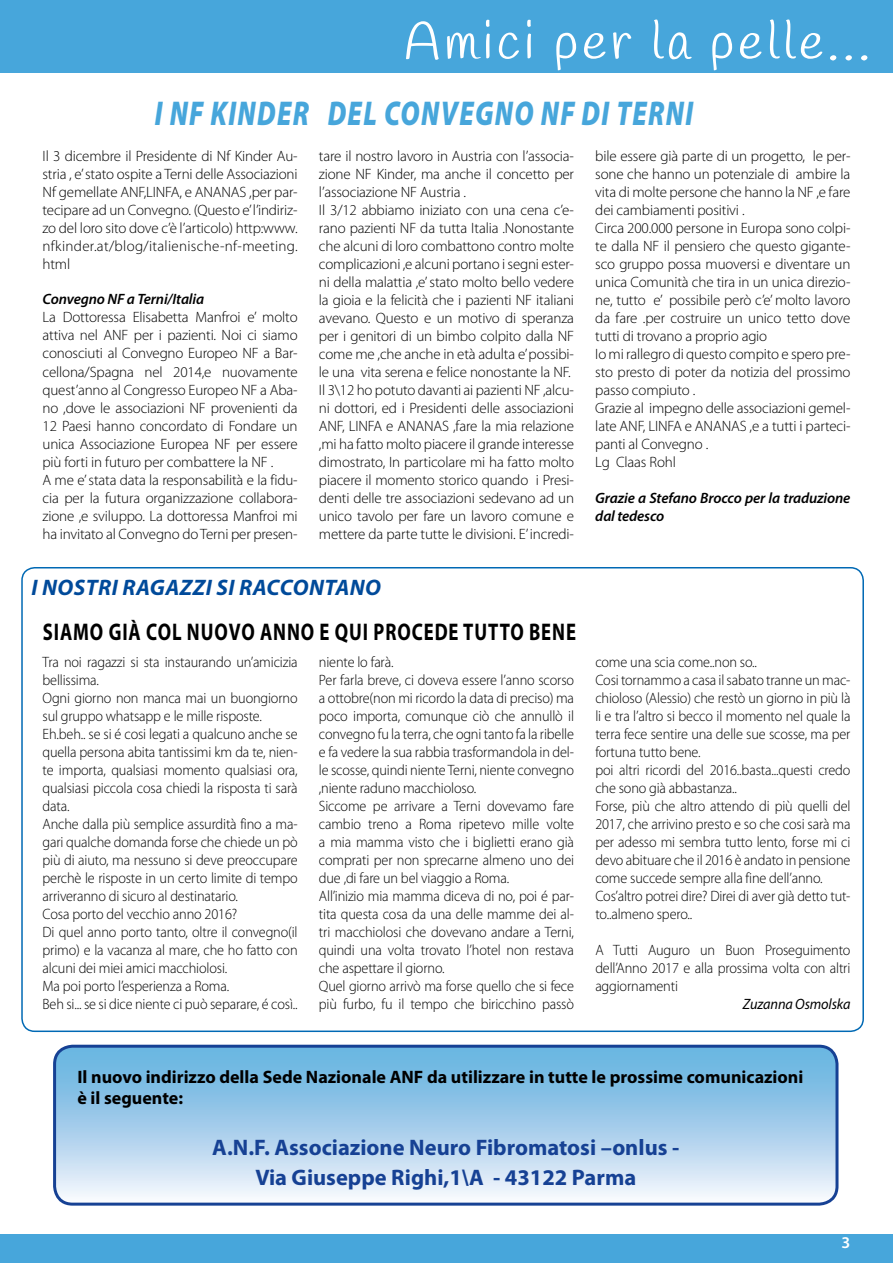
<style>
.page{position:relative;width:893px;height:1263px;background:#fff}
.page>*{position:absolute;margin:0;border:0;box-sizing:border-box;transform-origin:0 0}
.t1{font:52.5px "Handlee";letter-spacing:.07em;color:#fff}
.t2{font:italic 900 34.5px "Myriad Pro";letter-spacing:.05em;color:#47a6db;scale:.77 1}
.t3{font:700 24.15px "Myriad Pro";letter-spacing:.05em;color:#000;scale:.77 1}
.t4{font:700 22.5px/30px "Myriad Pro";color:#164194;text-align:center}
.t5{font:italic 700 22.5px "Myriad Pro";letter-spacing:.02em;color:#004a9a}
.t6{font:700 18px/21px "Myriad Pro";color:#000}
.t7{font:600 16.5px "Myriad Pro";color:#fff}
.t8{font:300 15px/18px "Myriad Pro";letter-spacing:-.01em;color:#000}
.t9{font:300 15px/18px "Myriad Pro";letter-spacing:-.01em;color:#000;scale:.95 1}
.t10{font:italic 600 15px/18px "Myriad Pro";letter-spacing:-.01em;color:#000}
.t11{font:italic 15px "Myriad Pro";letter-spacing:-.01em;color:#000;scale:.95 1}
</style>
<div class="page">
<div style="left:0;top:1234px;width:893px;height:29px;background:#47a6db"></div>
<div style="left:0;top:0;width:893px;height:72px;background:#47a6db"></div>
<div style="left:55px;top:1046px;width:782px;height:158px;background:linear-gradient(to bottom,#5bacdd,#f3f4fc);border-radius:18px"></div>
<div style="left:53px;top:1045px;width:785px;height:160px;border:3px solid #164194;border-radius:18px"></div>
<h1 class="t1" style="left:404px;top:10px;width:468px">Amici per la pelle...</h1>
<h2 class="t2" style="left:155px;top:95px;width:701px">I NF KINDER DEL CONVEGNO NF DI TERNI</h2>
<p class="t8" style="left:43px;top:147px;width:257px;text-align:justify">Il 3 dicembre il Presidente di Nf Kinder Au&shy;stria , e’ stato ospite a Terni delle Associazioni Nf gemellate ANF,LINFA, e ANANAS ,per par&shy;tecipare ad un Convegno. (Questo e’ l’indiriz&shy;zo del loro sito dove c’è l’articolo) http:www. nfkinder.at/blog/italienische-nf-meeting. html</p>
<p class="t10" style="left:43px;top:291px;width:163px">Convegno NF a Terni/Italia</p>
<p class="t8" style="left:43px;top:309px;width:257px">La Dottoressa Elisabetta Manfroi e’ molto attiva nel ANF per i pazienti. Noi ci siamo conosciuti al Convegno Europeo NF a Bar&shy;cellona/Spagna nel 2014,e nuovamente quest’anno al Congresso Europeo NF a Aba&shy;no ,dove le associazioni NF provenienti da 12 Paesi hanno concordato di Fondare un unica Associazione Europea NF per essere più forti in futuro per combattere la NF .<br>A me e’ stata data la responsabilità e la fidu&shy;cia per la futura organizzazione collabora&shy;zione ,e sviluppo. La dottoressa Manfroi mi ha invitato al Convegno do Terni per presen-</p>
<p class="t8" style="left:319px;top:147px;width:257px">tare il nostro lavoro in Austria con l’associa&shy;zione NF Kinder, ma anche il concetto per l’associazione NF Austria .<br>Il 3/12 abbiamo iniziato con una cena c’e&shy;rano pazienti NF da tutta Italia .Nonostante che alcuni di loro combattono contro molte complicazioni ,e alcuni portano i segni ester&shy;ni della malattia ,e’ stato molto bello vedere la gioia e la felicità che i pazienti NF italiani avevano. Questo e un motivo di speranza per i genitori di un bimbo colpito dalla NF come me ,che anche in età adulta e’ possibi&shy;le una vita serena e felice nonostante la NF.<br>Il 3\12 ho potuto davanti ai pazienti NF ,alcu&shy;ni dottori, ed i Presidenti delle associazioni ANF, LINFA e ANANAS ,fare la mia relazione ,mi ha fatto molto piacere il grande interesse dimostrato, In particolare mi ha fatto molto piacere il momento storico quando i Presi&shy;denti delle tre associazioni sedevano ad un unico tavolo per fare un lavoro comune e mettere da parte tutte le divisioni. E’ incredi-</p>
<p class="t8" style="left:595px;top:147px;width:257px">bile essere già parte di un progetto, le per&shy;sone che hanno un potenziale di ambire la vita di molte persone che hanno la NF ,e fare dei cambiamenti positivi .<br>Circa 200.000 persone in Europa sono colpi&shy;te dalla NF il pensiero che questo gigante&shy;sco gruppo possa muoversi e diventare un unica Comunità che tira in un unica direzio&shy;ne, tutto e’ possibile però c’e’ molto lavoro da fare .per costruire un unico tetto dove tutti di trovano a proprio agio<br>Io mi rallegro di questo compito e spero pre&shy;sto presto di poter da notizia del prossimo passo compiuto .<br>Grazie al impegno delle associazioni gemel&shy;late ANF, LINFA e ANANAS ,e a tutti i parteci&shy;panti al Convegno .<br>Lg Claas Rohl</p>
<p class="t10" style="left:595px;top:489px;width:257px">Grazie a Stefano Brocco per la traduzione dal tedesco</p>
<h3 class="t5" style="left:31px;top:575px;width:351px">I NOSTRI RAGAZZI SI RACCONTANO</h3>
<h3 class="t3" style="left:43px;top:618px;width:694px">SIAMO GIÀ COL NUOVO ANNO E QUI PROCEDE TUTTO BENE</h3>
<p class="t9" style="left:43px;top:653px;width:270px">Tra noi ragazzi si sta instaurando un’amicizia bellissima.<br>Ogni giorno non manca mai un buongiorno sul gruppo whatsapp e le mille risposte.<br>Eh.beh.. se si é cosi legati a qualcuno anche se quella persona abita tantissimi km da te, nien&shy;te importa, qualsiasi momento qualsiasi ora, qualsiasi piccola cosa chiedi la risposta ti sarà data.<br>Anche dalla più semplice assurdità fino a ma&shy;gari qualche domanda forse che chiede un pò più di aiuto, ma nessuno si deve preoccupare perchè le risposte in un certo limite di tempo arriveranno di sicuro al destinatario.<br>Cosa porto del vecchio anno 2016?<br>Di quel anno porto tanto, oltre il convegno(il primo) e la vacanza al mare, che ho fatto con alcuni dei miei amici macchiolosi.<br>Ma poi porto l’esperienza a Roma.<br>Beh si... se si dice niente ci può separare, é così..</p>
<p class="t9" style="left:319px;top:653px;width:270px">niente lo farà.<br>Per farla breve, ci doveva essere l’anno scorso a ottobre(non mi ricordo la data di preciso) ma poco importa, comunque ciò che annullò il convegno fu la terra, che ogni tanto fa la ribelle e fa vedere la sua rabbia trasformandola in del&shy;le scosse, quindi niente Terni, niente convegno ,niente raduno macchioloso.<br>Siccome pe arrivare a Terni dovevamo fare cambio treno a Roma ripetevo mille volte a mia mamma visto che i biglietti erano già comprati per non sprecarne almeno uno dei due ,di fare un bel viaggio a Roma.<br>All’inizio mia mamma diceva di no, poi é par&shy;tita questa cosa da una delle mamme dei al&shy;tri macchiolosi che dovevano andare a Terni, quindi una volta trovato l’hotel non restava che aspettare il giorno.<br>Quel giorno arrivò ma forse quello che si fece più furbo, fu il tempo che biricchino passò</p>
<p class="t9" style="left:595px;top:653px;width:270px">come una scia come..non so..<br>Cosi tornammo a casa il sabato tranne un mac&shy;chioloso (Alessio) che restò un giorno in più là li e tra l’altro si becco il momento nel quale la terra fece sentire una delle sue scosse, ma per fortuna tutto bene.<br>poi altri ricordi del 2016..basta...questi credo che sono già abbastanza..<br>Forse, più che altro attendo di più quelli del 2017, che arrivino presto e so che cosi sarà ma per adesso mi sembra tutto lento, forse mi ci devo abituare che il 2016 è andato in pensione come succede sempre alla fine dell’anno.<br>Cos’altro potrei dire? Direi di aver già detto tut&shy;to..almeno spero..</p>
<p class="t9" style="left:595px;top:941px;width:270px;text-align:justify">A Tutti Auguro un Buon Proseguimento dell’Anno 2017 e alla prossima volta con altri aggiornamenti</p>
<p class="t11" style="left:743px;top:996px;width:115px">Zuzanna Osmolska</p>
<p class="t6" style="left:77px;top:1066px;width:727px">Il nuovo indirizzo della Sede Nazionale ANF da utilizzare in tutte le prossime comunicazioni è il seguente:</p>
<h3 class="t4" style="left:212px;top:1132px;width:469px">A.N.F. Associazione Neuro Fibromatosi –onlus -<br>Via Giuseppe Righi,1\A - 43122 Parma</h3>
<p class="t7" style="left:842px;top:1233px;width:10px">3</p>
</div>
